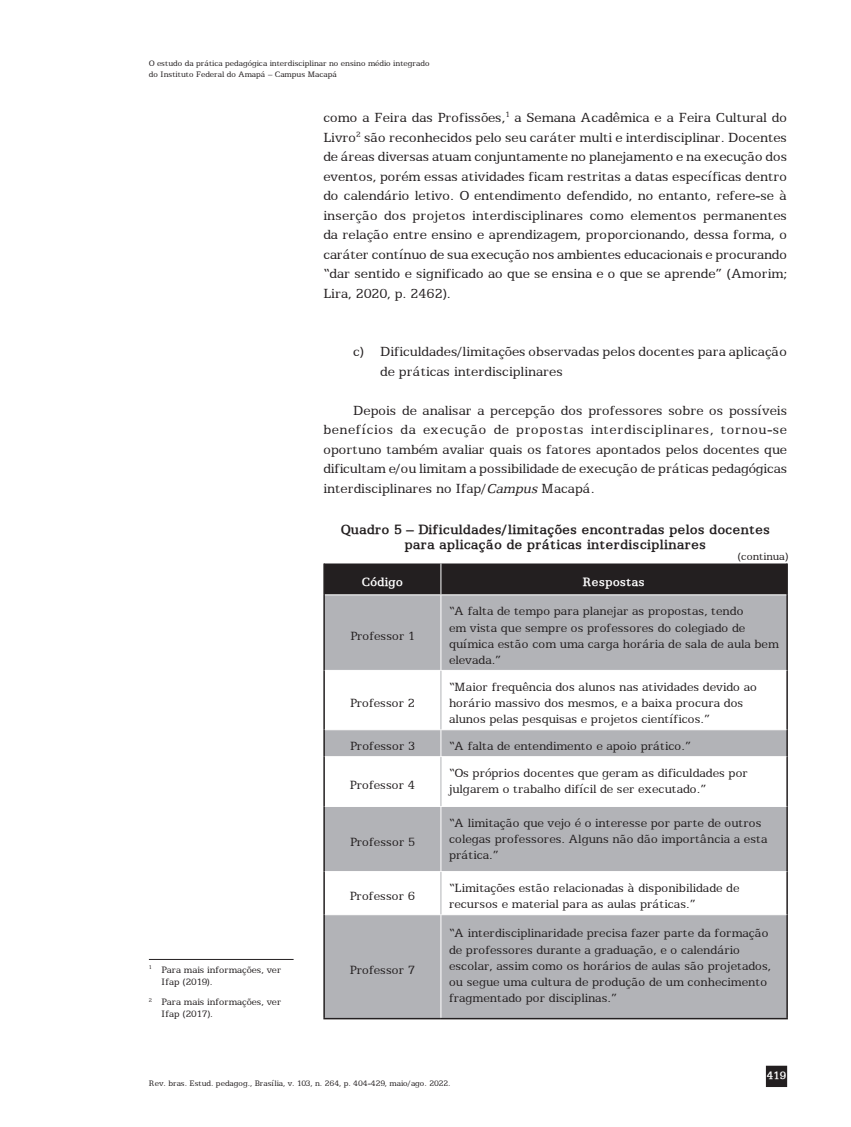
<style>
.page{position:relative;width:851px;height:1127px;background:#fff}
.page>*{position:absolute;margin:0;border:0;box-sizing:border-box;transform-origin:0 0}
.t1{font:15px/19.5px "Eggo Normal";color:#231f20;text-align:justify}
.t2{font:700 15px/15px "Eggo";color:#231f20;text-align:center}
.t3{font:13.5px/16.2px "Eggo Normal";color:#231f20}
.t4{font:700 13.5px "Eggo";color:#fff}
.t5{font:12px "Eggo Normal";color:#231f20}
.t6{font:700 12px "Eggo";color:#fff}
.t7{font:10.5px/12px "Eggo Normal";color:#231f20}
.t8{font:9px/10.5px "Eggo Normal";color:#231f20}
.s1{font-family:"Eggo";font-style:italic}
</style>
<div class="page">
<div style="left:766px;top:1066px;width:20px;height:20px;background:#231f20"></div>
<div style="left:765px;top:1066px;width:22px;height:21px;border:2px solid #231f20"></div>
<div style="left:325px;top:563px;width:461px;height:31px;background:#231f20"></div>
<svg style="left:325px;top:595px;width:461px;height:423px;fill:#b2b3b7"></svg>
<hr style="left:323px;top:595px;width:2px;height:75px;background:#231f20">
<hr style="left:786px;top:595px;width:1px;height:75px;background:#231f20">
<hr style="left:323px;top:670px;width:2px;height:60px;background:#231f20">
<hr style="left:786px;top:670px;width:1px;height:60px;background:#231f20">
<hr style="left:323px;top:730px;width:2px;height:27px;background:#231f20">
<svg style="left:786px;top:730px;width:1px;height:27px"></svg>
<hr style="left:323px;top:757px;width:2px;height:49px;background:#231f20">
<hr style="left:786px;top:757px;width:1px;height:49px;background:#231f20">
<hr style="left:323px;top:806px;width:2px;height:65px;background:#231f20">
<hr style="left:786px;top:806px;width:1px;height:65px;background:#231f20">
<hr style="left:323px;top:871px;width:2px;height:44px;background:#231f20">
<hr style="left:786px;top:871px;width:1px;height:44px;background:#231f20">
<hr style="left:323px;top:563px;width:2px;height:32px;background:#231f20">
<hr style="left:786px;top:563px;width:1px;height:32px;background:#231f20">
<hr style="left:323px;top:915px;width:2px;height:103px;background:#231f20">
<hr style="left:786px;top:915px;width:1px;height:103px;background:#231f20">
<hr style="left:440px;top:595px;width:1px;height:75px;background:#fff">
<hr style="left:325px;top:670px;width:116px;height:1px;background:#fff">
<hr style="left:441px;top:670px;width:345px;height:1px;background:#fff">
<hr style="left:325px;top:729px;width:116px;height:1px;background:#fff">
<hr style="left:441px;top:729px;width:345px;height:1px;background:#fff">
<svg style="left:440px;top:730px;width:1px;height:26px"></svg>
<hr style="left:325px;top:756px;width:116px;height:1px;background:#fff">
<hr style="left:441px;top:756px;width:345px;height:1px;background:#fff">
<hr style="left:325px;top:806px;width:116px;height:1px;background:#fff">
<hr style="left:441px;top:806px;width:345px;height:1px;background:#fff">
<hr style="left:440px;top:807px;width:1px;height:64px;background:#fff">
<hr style="left:325px;top:871px;width:116px;height:1px;background:#fff">
<hr style="left:441px;top:871px;width:345px;height:1px;background:#fff">
<hr style="left:440px;top:563px;width:1px;height:31px;background:#fff">
<hr style="left:325px;top:914px;width:116px;height:1px;background:#fff">
<hr style="left:441px;top:914px;width:345px;height:1px;background:#fff">
<hr style="left:440px;top:915px;width:1px;height:103px;background:#fff">
<hr style="left:440px;top:671px;width:1px;height:58px;background:#b2b3b7">
<hr style="left:440px;top:757px;width:1px;height:49px;background:#b2b3b7">
<hr style="left:440px;top:872px;width:1px;height:42px;background:#b2b3b7">
<hr style="left:323px;top:1018px;width:118px;height:1px;background:#231f20">
<hr style="left:441px;top:1018px;width:346px;height:1px;background:#231f20">
<hr style="left:149px;top:959px;width:144px;height:1px;background:#231f20">
<p class="t8" style="left:149px;top:57px;width:282px">O estudo da prática pedagógica interdisciplinar no ensino médio integrado do Instituto Federal do Amapá – Campus Macapá</p>
<p class="t1" style="left:323px;top:106px;width:465px">como a Feira das Profissões,<sup>1</sup> a Semana Acadêmica e a Feira Cultural do Livro<sup>2</sup> são reconhecidos pelo seu caráter multi e interdisciplinar. Docentes de áreas diversas atuam conjuntamente no planejamento e na execução dos eventos, porém essas atividades ficam restritas a datas específicas dentro do calendário letivo. O entendimento defendido, no entanto, refere-se à inserção dos projetos interdisciplinares como elementos permanentes da relação entre ensino e aprendizagem, proporcionando, dessa forma, o caráter contínuo de sua execução nos ambientes educacionais e procurando “dar sentido e significado ao que se ensina e o que se aprende” (Amorim; Lira, 2020, p. 2462).</p>
<p class="t1" style="left:380px;top:340px;width:408px;text-indent:-27px">c) Dificuldades/limitações observadas pelos docentes para aplicação de práticas interdisciplinares</p>
<p class="t1" style="left:323px;top:399px;width:465px;text-indent:30px">Depois de analisar a percepção dos professores sobre os possíveis benefícios da execução de propostas interdisciplinares, tornou-se oportuno também avaliar quais os fatores apontados pelos docentes que dificultam e/ou limitam a possibilidade de execução de práticas pedagógicas interdisciplinares no Ifap/<span class="s1">Campus</span> Macapá.</p>
<p class="t2" style="left:341px;top:520px;width:431px">Quadro 5 – Dificuldades/limitações encontradas pelos docentes para aplicação de práticas interdisciplinares</p>
<p class="t4" style="left:362px;top:572px;width:43px">Código</p>
<p class="t4" style="left:582px;top:572px;width:64px">Respostas</p>
<p class="t5" style="left:737px;top:547px;width:52px">(continua)</p>
<p class="t3" style="left:350px;top:626px;width:66px">Professor 1</p>
<p class="t3" style="left:350px;top:693px;width:66px">Professor 2</p>
<p class="t3" style="left:449px;top:602px;width:331px">“A falta de tempo para planejar as propostas, tendo<br>em vista que sempre os professores do colegiado de química estão com uma carga horária de sala de aula bem elevada.”</p>
<p class="t3" style="left:449px;top:677px;width:309px">“Maior frequência dos alunos nas atividades devido ao horário massivo dos mesmos, e a baixa procura dos alunos pelas pesquisas e projetos científicos.”</p>
<p class="t3" style="left:350px;top:737px;width:66px">Professor 3</p>
<p class="t3" style="left:449px;top:737px;width:244px">“A falta de entendimento e apoio prático.”</p>
<p class="t3" style="left:350px;top:775px;width:67px">Professor 4</p>
<p class="t3" style="left:449px;top:763px;width:300px">“Os próprios docentes que geram as dificuldades por julgarem o trabalho difícil de ser executado.”</p>
<p class="t3" style="left:350px;top:832px;width:66px">Professor 5</p>
<p class="t3" style="left:449px;top:813px;width:320px">“A limitação que vejo é o interesse por parte de outros colegas professores. Alguns não dão importância a esta prática.”</p>
<p class="t7" style="left:162px;top:962px;width:121px;text-indent:-13px"><sup>1</sup> Para mais informações, ver<br>Ifap (2019).</p>
<p class="t7" style="left:162px;top:995px;width:121px;text-indent:-13px"><sup>2</sup> Para mais informações, ver<br>Ifap (2017).</p>
<p class="t3" style="left:350px;top:886px;width:67px">Professor 6</p>
<p class="t3" style="left:449px;top:878px;width:292px">“Limitações estão relacionadas à disponibilidade de recursos e material para as aulas práticas.”</p>
<p class="t3" style="left:350px;top:960px;width:67px">Professor 7</p>
<p class="t3" style="left:449px;top:924px;width:324px">“A interdisciplinaridade precisa fazer parte da formação de professores durante a graduação, e o calendário escolar, assim como os horários de aulas são projetados, ou segue uma cultura de produção de um conhecimento fragmentado por disciplinas.”</p>
<p class="t8" style="left:149px;top:1076px;width:303px">Rev. bras. Estud. pedagog., Brasília, v. 103, n. 264, p. 404-429, maio/ago. 2022.</p>
<p class="t6" style="left:766px;top:1066px;width:21px">419</p>
</div>
